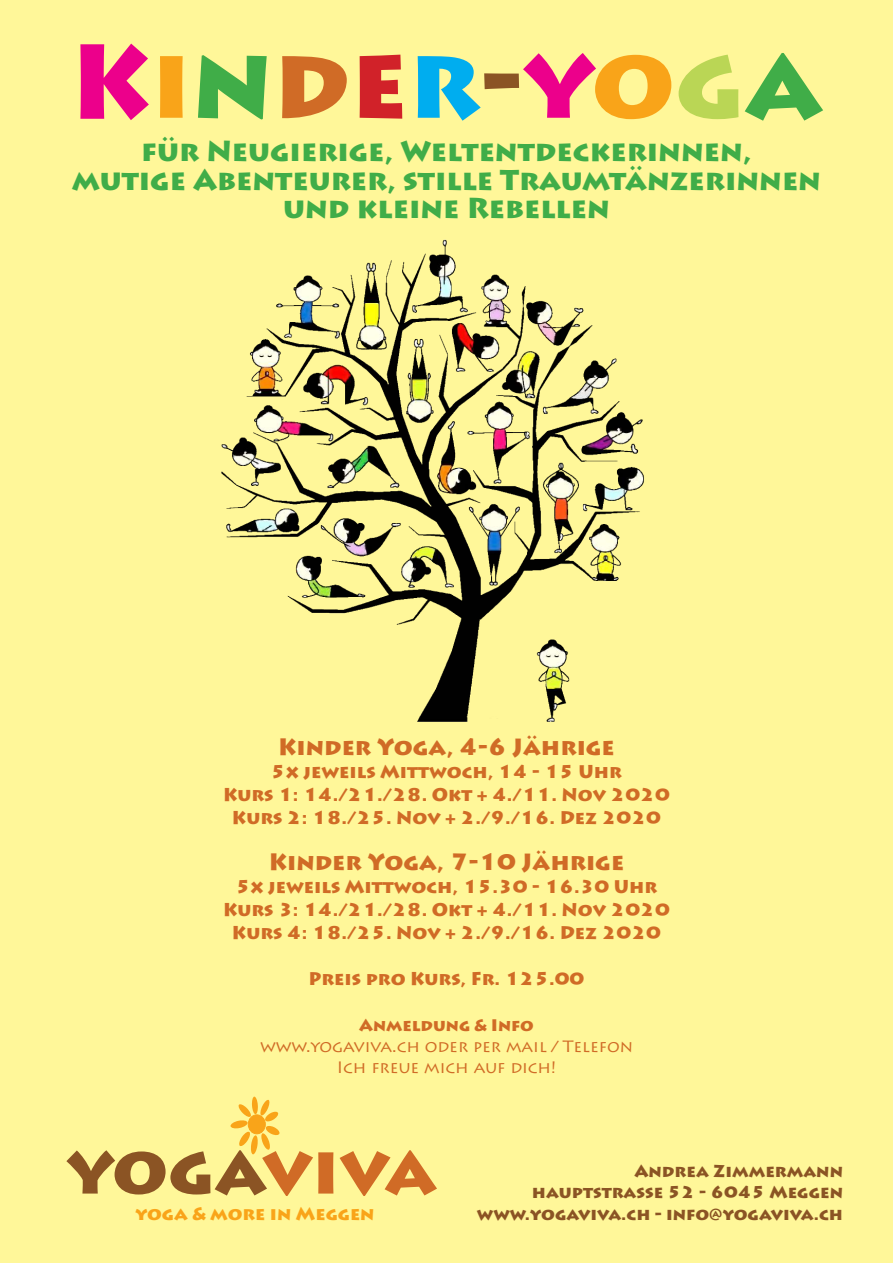
<style>
.page{position:relative;width:893px;height:1263px;background:#fff799}
.page>*{position:absolute;margin:0;border:0;box-sizing:border-box;transform-origin:0 0}
.t1{font:900 102px "Lithos Pro";color:#ec008b}
.t2{font:900 68.25px "Lithos Pro";color:#8b5424}
.t3{font:900 28.5px/28.5px "Lithos Pro";color:#40ad48;text-align:center}
.t4{font:900 23.1px "Lithos Pro";color:#d06b26}
.t5{font:900 18.15px/23px "Lithos Pro";color:#d06b26;text-align:center}
.t6{font:900 18px "Lithos Pro";color:#f9a419}
.t7{font:900 16.8px/21.6px "Lithos Pro";color:#8b5424;text-align:right}
.t8{font:16.5px/21px "Lithos Pro";color:#d06b26;text-align:center}
.t9{font:900 16.5px "Lithos Pro";color:#d06b26}
.s1{color:#f9a419}
.s2{color:#40ad48}
.s3{color:#d06b26}
.s4{color:#d12229}
.s5{color:#00adef}
.s6{color:#8b5424}
.s7{color:#bad655}
</style>
<div class="page">
<svg style="left:230px;top:1096px;width:50px;height:59px"></svg>
<div style="left:248px;top:1115px;width:17px;height:19px;background:#f9a419;border-radius:50%"></div>
<div style="left:248px;top:1115px;width:17px;height:19px;border:1px solid #f9a419;border-radius:50%"></div>
<img style="left:221px;top:239px;width:423px;height:483px">
<h1 class="t1" style="left:70px;top:31px;width:755px">K<span class="s1">i</span><span class="s2">n</span><span class="s3">d</span><span class="s4">e</span><span class="s5">r</span><span class="s6">-</span>y<span class="s1">o</span><span class="s7">g</span><span class="s2">a</span></h1>
<h3 class="t3" style="left:72px;top:137px;width:751px">für Neugierige, Weltentdeckerinnen,<br>mutige Abenteurer, stille Traumtänzerinnen und kleine Rebellen</h3>
<p class="t4" style="left:278px;top:735px;width:338px">Kinder Yoga, 4-6 Jährige</p>
<p class="t5" style="left:223px;top:760px;width:448px">5x jeweils Mittwoch, 14 - 15 Uhr<br>Kurs 1: 14./21./28. Okt + 4./11. Nov 2020<br>Kurs 2: 18./25. Nov + 2./9./16. Dez 2020</p>
<p class="t4" style="left:269px;top:850px;width:357px">Kinder Yoga, 7-10 Jährige</p>
<p class="t5" style="left:223px;top:875px;width:448px">5x jeweils Mittwoch, 15.30 - 16.30 Uhr<br>Kurs 3: 14./21./28. Okt + 4./11. Nov 2020<br>Kurs 4: 18./25. Nov + 2./9./16. Dez 2020</p>
<p class="t5" style="left:309px;top:967px;width:277px">Preis pro Kurs, Fr. 125.00</p>
<p class="t9" style="left:359px;top:1017px;width:176px">Anmeldung &amp; Info</p>
<p class="t8" style="left:260px;top:1036px;width:374px">www.yogaviva.ch oder per mail / Telefon<br>Ich freue mich auf dich!</p>
<h2 class="t2" style="left:66px;top:1135px;width:372px">yoga<span class="s3">viva</span></h2>
<p class="t6" style="left:135px;top:1204px;width:241px">yoga &amp; more in Meggen</p>
<p class="t7" style="left:477px;top:1160px;width:368px">Andrea Zimmermann<br>hauptstrasse 52 - 6045 Meggen www.yogaviva.ch - info@yogaviva.ch</p>
</div>
